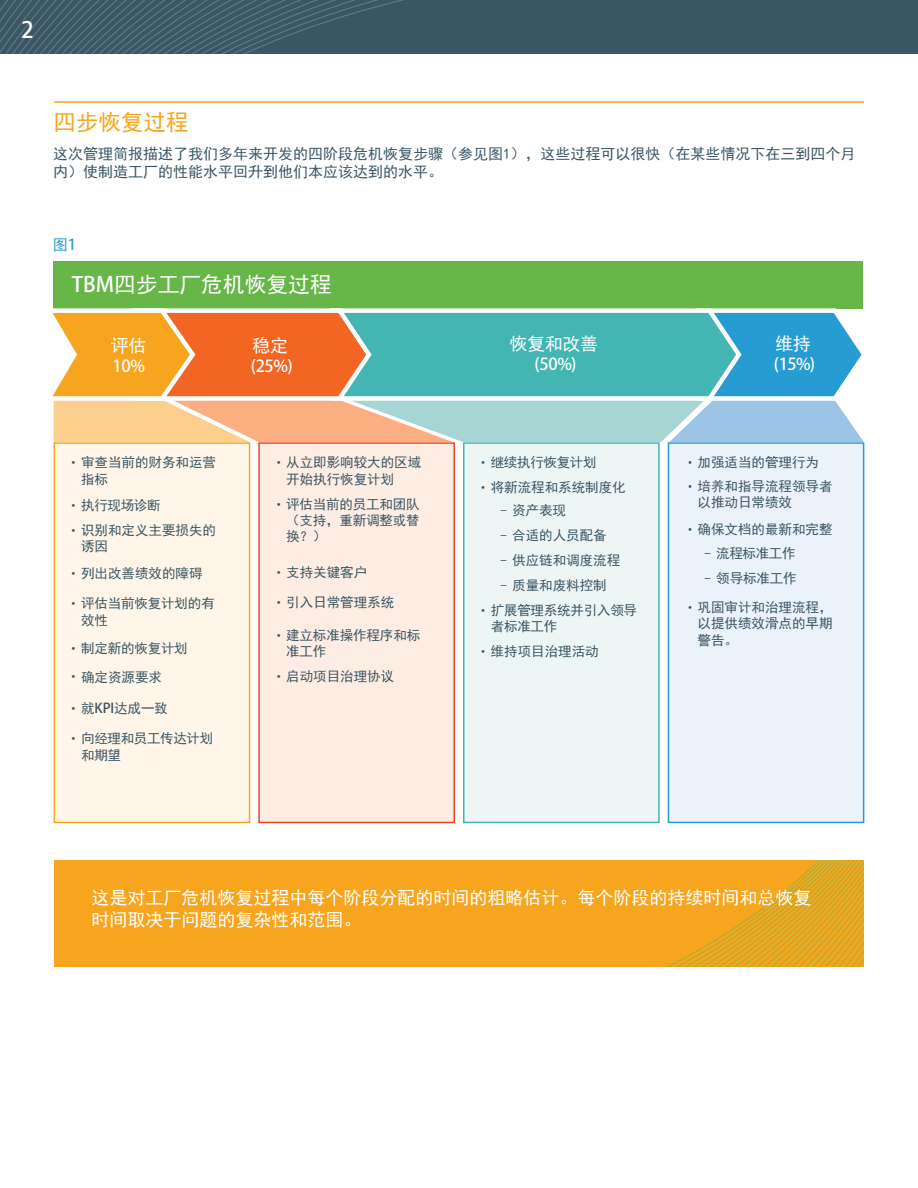
<style>
.page{position:relative;width:918px;height:1188px;background:#fff}
.page>*{position:absolute;margin:0;border:0;box-sizing:border-box;transform-origin:0 0}
.t1{font:22.5px "Sim Hei";color:#f7a51e}
.t2{font:700 22.5px "Montserrat";color:#fff}
.t3{font:21.75px "Sim Hei";color:#fff}
.t4{font:18px/21.6px "Sim Hei";color:#fff}
.t5{font:700 16.5px "Montserrat";letter-spacing:-.02em;color:#fff}
.t6{font:15px/18px "Sim Hei";color:#3b5765}
.t7{font:15px "Sim Hei";color:#269cd3}
.t8{font:13.5px/16.2px "Sim Hei";color:#3b5765}
.t9{font:13.5px/16.2px "Sim Hei";letter-spacing:-.025em;color:#3b5765}
.t10{font:italic 800 12px "Montserrat";color:#3b5765}
.s1{font-family:"Montserrat";font-weight:700}
.s2{font-family:"Montserrat";font-weight:700;font-size:21px}
.s3{font-family:"Montserrat";font-weight:800;font-style:italic;font-size:12px}
.s4{font-family:"Montserrat";font-weight:300}
.s5{font-family:"Montserrat";font-weight:300;font-size:12px}
</style>
<div class="page">
<div style="left:54px;top:860px;width:810px;height:107px;background:#f7a51e"></div>
<svg style="left:666px;top:860px;width:198px;height:107px"></svg>
<div style="left:463px;top:442px;width:197px;height:381px;background:#eef6f5;border:2px solid #43b6b3"></div>
<div style="left:258px;top:442px;width:197px;height:381px;background:#feede3;border:2px solid #ef4424"></div>
<div style="left:668px;top:442px;width:196px;height:381px;background:#ecf2f9;border:2px solid #269cd3"></div>
<div style="left:54px;top:442px;width:196px;height:381px;background:#fff5e8;border:2px solid #f7a51e"></div>
<div style="left:53px;top:261px;width:810px;height:47px;background:#67b748"></div>
<div style="left:0;top:0;width:918px;height:54px;background:#3b5765"></div>
<svg style="left:0;top:0;width:404px;height:54px"></svg>
<hr style="left:54px;top:101px;width:810px;height:2px;background:#f7a51e">
<svg style="left:52px;top:308px;width:812px;height:134px;background:#a3b5a0"></svg>
<p class="t2" style="left:21px;top:16px;width:14px">2</p>
<p class="t1" style="left:53px;top:110px;width:137px">四步恢复过程</p>
<p class="t6" style="left:53px;top:145px;width:804px">这次管理简报描述了我们多年来开发的四阶段危机恢复步骤（参见图1），这些过程可以很快（在某些情况下在三到四个月内）使制造工厂的性能水平回升到他们本应该达到的水平。</p>
<p class="t7" style="left:53px;top:237px;width:25px">图<span class="s1">1</span></p>
<p class="t3" style="left:72px;top:273px;width:261px"><span class="s2">TBM</span>四步工厂危机恢复过程</p>
<p class="t4" style="left:111px;top:335px;width:37px">评估</p>
<p class="t5" style="left:113px;top:356px;width:34px">10%</p>
<p class="t4" style="left:252px;top:335px;width:37px">稳定</p>
<p class="t5" style="left:251px;top:356px;width:43px">(25%)</p>
<p class="t4" style="left:510px;top:333px;width:90px">恢复和改善</p>
<p class="t5" style="left:534px;top:354px;width:44px">(50%)</p>
<p class="t4" style="left:776px;top:333px;width:37px">维持</p>
<p class="t5" style="left:774px;top:354px;width:43px">(15%)</p>
<p class="t8" style="left:81px;top:455px;width:137px;text-indent:-14px"><span class="s3">·</span> 审查当前的财务和运营指标</p>
<p class="t8" style="left:68px;top:493px;width:150px;line-height:24.8px"><span class="s3">·</span> 执行现场诊断<br><span class="s3">·</span> 识别和定义主要损失的</p>
<p class="t8" style="left:68px;top:533px;width:137px;line-height:26.5px;text-indent:14px">诱因<br><span class="s3">·</span> 列出改善绩效的障碍</p>
<p class="t8" style="left:81px;top:596px;width:135px;text-indent:-14px"><span class="s3">·</span>评估当前恢复计划的有效性</p>
<p class="t8" style="left:81px;top:633px;width:108px;line-height:29.2px;text-indent:-14px"><span class="s3">·</span>制定新的恢复计划确定资源要求</p>
<p class="t8" style="left:68px;top:700px;width:102px"><span class="s3">·</span>就<span class="s4">KPI</span>达成一致</p>
<p class="t9" style="left:81px;top:731px;width:134px;text-indent:-14px"><span class="s3">·</span>向经理和员工传达计划和期望</p>
<p class="t10" style="left:68px;top:670px;width:13px">·</p>
<p class="t8" style="left:286px;top:455px;width:137px;text-indent:-14px"><span class="s3">·</span> 从立即影响较大的区域开始执行恢复计划</p>
<p class="t8" style="left:286px;top:496px;width:135px;text-align:justify;text-indent:-14px"><span class="s3">·</span>评估当前的员工和团队（支持，重新调整或替换？）</p>
<p class="t8" style="left:273px;top:564px;width:96px"><span class="s3">·</span> 支持关键客户</p>
<p class="t8" style="left:273px;top:594px;width:123px"><span class="s3">·</span>引入日常管理系统</p>
<p class="t8" style="left:286px;top:627px;width:136px;text-indent:-14px"><span class="s3">·</span>建立标准操作程序和标准工作</p>
<p class="t8" style="left:273px;top:668px;width:123px"><span class="s3">·</span>启动项目治理协议</p>
<p class="t8" style="left:477px;top:450px;width:150px;line-height:24.8px"><span class="s3">·</span> 继续执行恢复计划<br><span class="s3">·</span>将新流程和系统制度化</p>
<p class="t8" style="left:498px;top:503px;width:70px"><span class="s5">–</span> 资产表现</p>
<p class="t8" style="left:498px;top:527px;width:111px"><span class="s5">–</span> 合适的人员配备</p>
<p class="t8" style="left:498px;top:552px;width:124px"><span class="s5">–</span> 供应链和调度流程</p>
<p class="t8" style="left:477px;top:572px;width:161px;line-height:25.5px;text-indent:20px"><span class="s5">–</span> 质量和废料控制<br><span class="s3">·</span>扩展管理系统并引入领导</p>
<p class="t8" style="left:477px;top:615px;width:123px;line-height:24.3px;text-indent:14px">者标准工作<br><span class="s3">·</span>维持项目治理活动</p>
<p class="t8" style="left:684px;top:451px;width:150px;line-height:23.7px"><span class="s3">·</span> 加强适当的管理行为<span class="s3">·</span> 培养和指导流程领导者</p>
<p class="t8" style="left:684px;top:489px;width:150px;line-height:26.4px;text-indent:14px">以推动日常绩效<br><span class="s3">·</span>确保文档的最新和完整</p>
<p class="t8" style="left:702px;top:545px;width:95px"><span class="s5">–</span> 流程标准工作</p>
<p class="t8" style="left:684px;top:563px;width:150px;line-height:29.5px;text-indent:17px"><span class="s5">–</span> 领导标准工作<br><span class="s3">·</span>巩固审计和治理流程，</p>
<p class="t8" style="left:698px;top:616px;width:136px">以提供绩效滑点的早期警告。</p>
<p class="t4" style="left:92px;top:887px;width:721px">这是对工厂危机恢复过程中每个阶段分配的时间的粗略估计。每个阶段的持续时间和总恢复时间取决于问题的复杂性和范围。</p>
</div>
